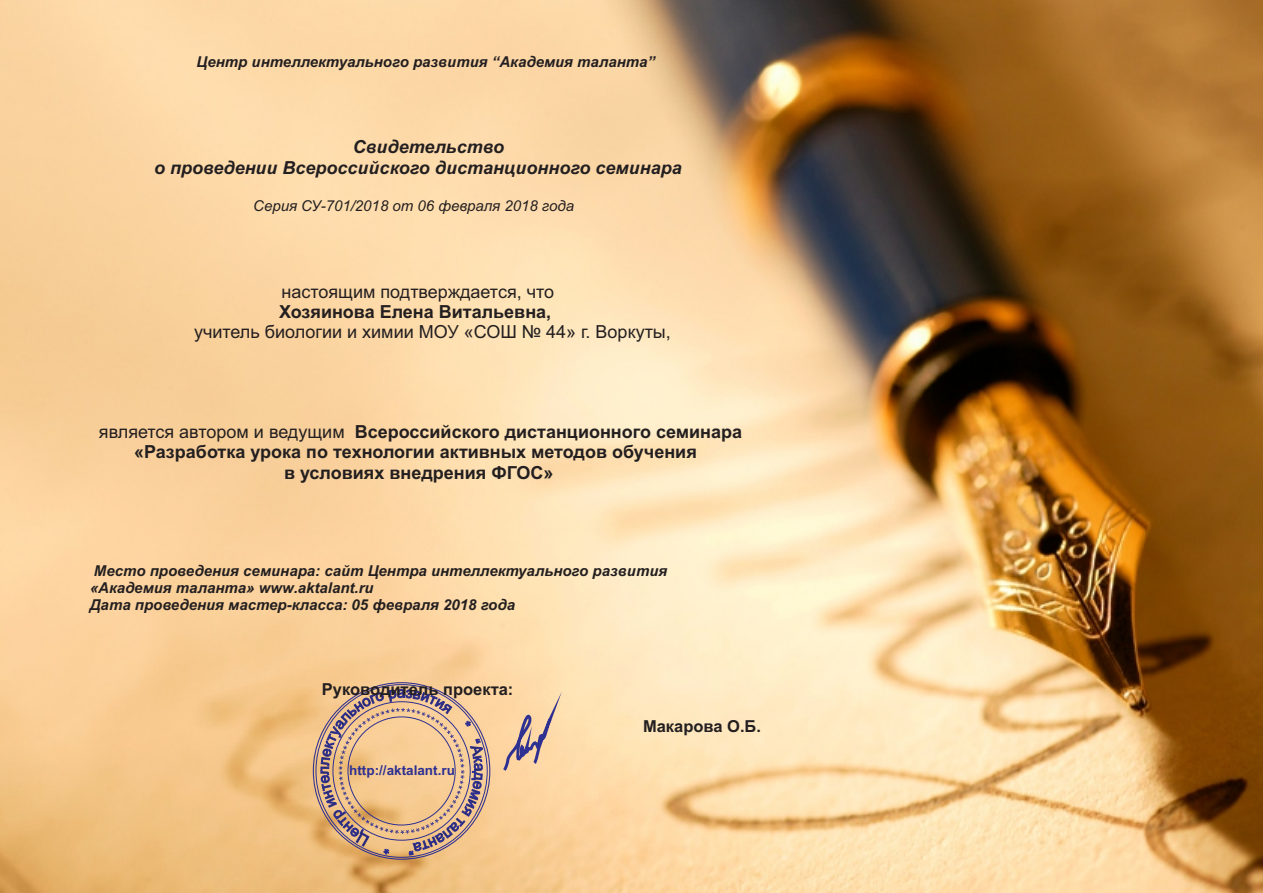
<style>
.page{position:relative;width:1263px;height:893px;background:#fff}
.page>*{position:absolute;margin:0;border:0;box-sizing:border-box;transform-origin:0 0}
.t1{font:700 18px/20.1px "Arial";color:#231f20;text-align:center}
.t2{font:18px "Arial";color:#231f20}
.t3{font:italic 700 18px/20.1px "Arial";color:#231f20}
.t4{font:700 16.5px "Arial";color:#231f20}
.t5{font:italic 700 15px/16.8px "Arial";color:#231f20}
.t6{font:italic 15px "Arial";color:#231f20}
.t7{font:700 13.5px "Arial";color:#2e3092}
.s1{font-weight:400}
</style>
<div class="page">
<img style="left:0;top:0;width:1263px;height:893px">
<svg style="left:500px;top:700px;width:60px;height:74px;background:#debea2"></svg>
<svg style="left:321px;top:689px;width:163px;height:166px;background:#e7bd8e"></svg>
<p class="t5" style="left:196px;top:55px;width:460px">Центр интеллектуального развития “Академия таланта”</p>
<p class="t3" style="left:154px;top:139px;width:529px;text-indent:199px">Свидетельство<br>о проведении Всероссийского дистанционного семинара</p>
<p class="t6" style="left:253px;top:200px;width:322px">Серия СУ-701/2018 от 06 февраля 2018 года</p>
<p class="t2" style="left:281px;top:284px;width:274px">настоящим подтверждается, что</p>
<p class="t1" style="left:279px;top:303px;width:274px">Хозяинова Елена Витальевна,</p>
<p class="t2" style="left:194px;top:325px;width:478px">учитель биологии и химии МОУ «СОШ № 44» г. Воркуты,</p>
<p class="t1" style="left:99px;top:424px;width:645px"><span class="s1">является автором и ведущим</span> Всероссийского дистанционного семинара «Разработка урока по технологии активных методов обучения<br>в условиях внедрения ФГОС»</p>
<p class="t5" style="left:90px;top:564px;width:579px">Место проведения семинара: сайт Центра интеллектуального развития «Академия таланта» www.aktalant.ru<br>Дата проведения мастер-класса: 05 февраля 2018 года</p>
<p class="t4" style="left:322px;top:683px;width:193px">Руководитель проекта:</p>
<p class="t7" style="left:349px;top:765px;width:107px">http://aktalant.ru</p>
<p class="t4" style="left:643px;top:720px;width:119px">Макарова О.Б.</p>
</div>
